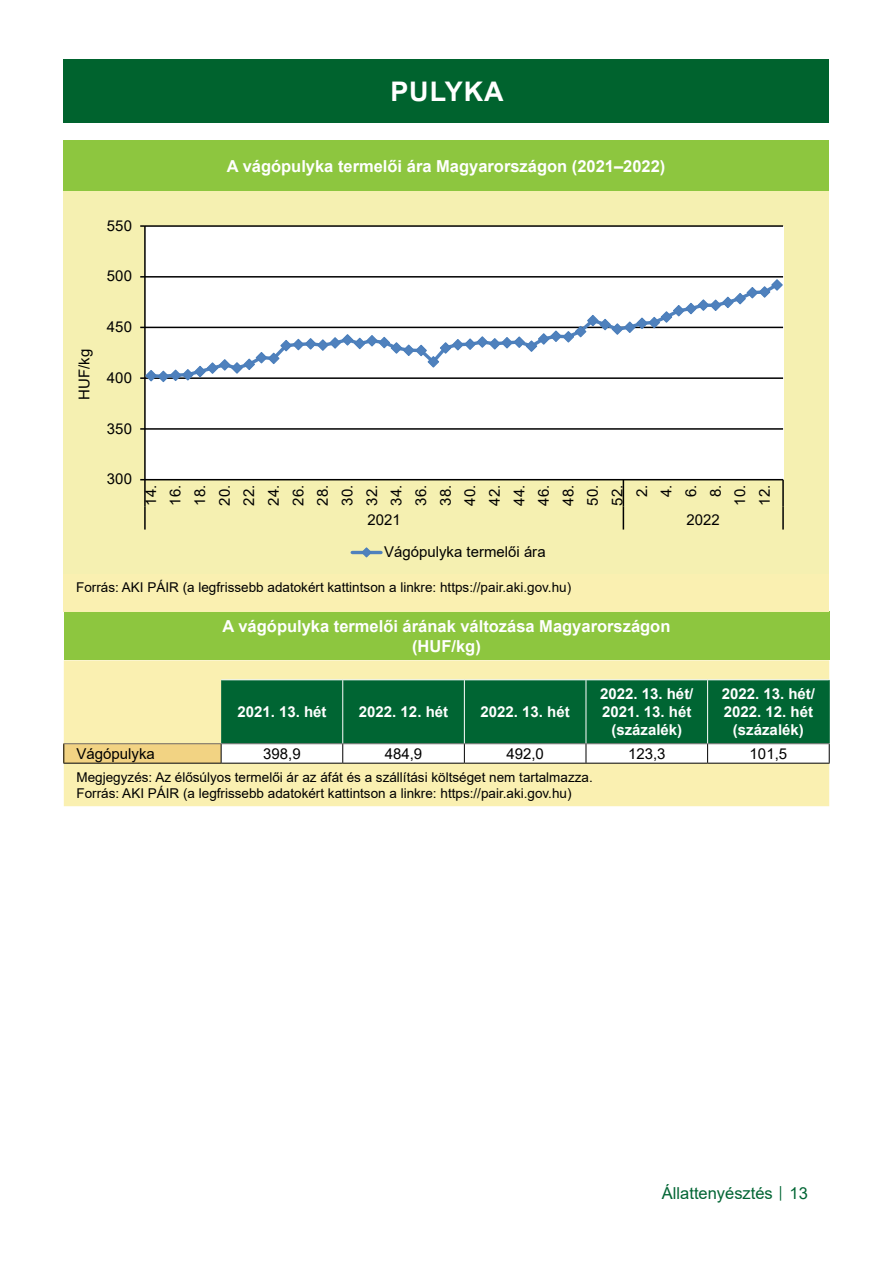
<style>
.page{position:relative;width:893px;height:1263px;background:#fff}
.page>*{position:absolute;margin:0;border:0;box-sizing:border-box;transform-origin:0 0}
.t1{font:700 27px "Arial";letter-spacing:.035em;color:#fff}
.t2{font:700 16.5px/19.8px "Arial";color:#fff;text-align:center}
.t3{font:16.5px "Arial";color:#006533}
.t4{font:15px/24.6px "Arial";color:#000;text-align:center}
.t5{font:700 15px/18px "Arial";color:#fff;text-align:center}
.t6{font:13.5px/16.2px "Arial";color:#000}
.s1{font-size:12px}
</style>
<div class="page">
<div style="left:64px;top:60px;width:765px;height:63px;background:#00632e"></div>
<div style="left:64px;top:611px;width:765px;height:49px;background:#8dc63f"></div>
<div style="left:64px;top:660px;width:765px;height:146px;background:#faf0b1"></div>
<div style="left:64px;top:744px;width:157px;height:19px;background:#f2d383"></div>
<hr style="left:221px;top:679px;width:122px;height:1px;background:#fff">
<hr style="left:343px;top:679px;width:121px;height:1px;background:#fff">
<hr style="left:464px;top:679px;width:122px;height:1px;background:#fff">
<hr style="left:586px;top:679px;width:122px;height:1px;background:#fff">
<hr style="left:708px;top:679px;width:122px;height:1px;background:#fff">
<hr style="left:63px;top:743px;width:158px;height:1px;background:#706f6f">
<svg style="left:63px;top:744px;width:1px;height:19px"></svg>
<hr style="left:63px;top:763px;width:158px;height:1px;background:#000">
<hr style="left:221px;top:763px;width:122px;height:1px;background:#000">
<hr style="left:343px;top:763px;width:121px;height:1px;background:#000">
<hr style="left:464px;top:763px;width:122px;height:1px;background:#000">
<hr style="left:586px;top:763px;width:122px;height:1px;background:#000">
<hr style="left:708px;top:763px;width:122px;height:1px;background:#000">
<svg style="left:221px;top:680px;width:609px;height:83px"></svg>
<div style="left:63px;top:140px;width:766px;height:51px;background:#8dc63f"></div>
<div style="left:63px;top:574px;width:766px;height:37px;background:#faf0b1"></div>
<div style="left:64px;top:191px;width:765px;height:383px;background:#f5f0b1"></div>
<div style="left:145px;top:226px;width:638px;height:254px;background:#fff"></div>
<hr style="left:145px;top:428px;width:638px;height:2px;background:#000">
<hr style="left:145px;top:225px;width:638px;height:2px;background:#000">
<hr style="left:144px;top:226px;width:2px;height:254px;background:#000">
<hr style="left:145px;top:479px;width:638px;height:1px;background:#000">
<hr style="left:144px;top:480px;width:2px;height:27px;background:#000">
<hr style="left:782px;top:480px;width:2px;height:27px;background:#000">
<hr style="left:144px;top:507px;width:2px;height:22px;background:#000">
<svg style="left:623px;top:480px;width:1px;height:49px"></svg>
<hr style="left:782px;top:507px;width:2px;height:22px;background:#000">
<svg style="left:140px;top:276px;width:644px;height:107px"></svg>
<hr style="left:352px;top:551px;width:29px;height:3px;background:#4f81bd">
<svg style="left:360px;top:547px;width:13px;height:11px"></svg>
<h1 class="t1" style="left:390px;top:73px;width:115px">PULYKA</h1>
<p class="t2" style="left:227px;top:156px;width:440px">A vágópulyka termelői ára Magyarországon (2021–2022)</p>
<p class="t4" style="left:107px;top:213px;width:27px">550</p>
<p class="t4" style="left:107px;top:264px;width:27px">500</p>
<p class="t4" style="left:72px;top:399px;width:52px;rotate:-90deg">HUF/kg</p>
<p class="t4" style="left:107px;top:314px;width:27px">450</p>
<p class="t4" style="left:107px;top:365px;width:27px">400</p>
<p class="t4" style="left:107px;top:416px;width:27px">350</p>
<p class="t4" style="left:107px;top:467px;width:27px">300</p>
<p class="t4" style="left:138px;top:506px;width:22px;rotate:-90deg">14.<br>16.<br>18.<br>20.<br>22.<br>24.<br>26.<br>28.<br>30.<br>32.<br>34.<br>36.<br>38.<br>40.<br>42.<br>44.<br>46.<br>48.<br>50.<br>52.<br>2.<br>4.<br>6.<br>8.<br>10.<br>12.</p>
<p class="t4" style="left:367px;top:508px;width:35px">2021</p>
<p class="t4" style="left:687px;top:508px;width:35px">2022</p>
<p class="t4" style="left:384px;top:539px;width:163px">Vágópulyka termelői ára</p>
<p class="t6" style="left:76px;top:579px;width:496px">Forrás: AKI PÁIR (a legfrissebb adatokért kattintson a linkre: https://pair.aki.gov.hu)</p>
<p class="t2" style="left:223px;top:616px;width:449px">A vágópulyka termelői árának változása Magyarországon (HUF/kg)</p>
<p class="t5" style="left:237px;top:703px;width:91px">2021. 13. hét</p>
<p class="t5" style="left:359px;top:703px;width:91px">2022. 12. hét</p>
<p class="t5" style="left:481px;top:703px;width:91px">2022. 13. hét</p>
<p class="t5" style="left:600px;top:685px;width:95px">2022. 13. hét/<br>2021. 13. hét (százalék)</p>
<p class="t5" style="left:722px;top:685px;width:95px">2022. 13. hét/<br>2022. 12. hét (százalék)</p>
<p class="t4" style="left:77px;top:741px;width:80px">Vágópulyka</p>
<p class="t4" style="left:263px;top:741px;width:39px">398,9</p>
<p class="t4" style="left:385px;top:741px;width:39px">484,9</p>
<p class="t4" style="left:506px;top:741px;width:39px">492,0</p>
<p class="t4" style="left:628px;top:741px;width:39px">123,3</p>
<p class="t4" style="left:750px;top:741px;width:39px">101,5</p>
<p class="t6" style="left:77px;top:768px;width:518px">Megjegyzés: Az élősúlyos termelői ár az áfát és a szállítási költséget nem tartalmazza.<br>Forrás: AKI PÁIR (a legfrissebb adatokért kattintson a linkre: https://pair.aki.gov.hu)</p>
<p class="t3" style="left:662px;top:1182px;width:147px">Állattenyésztés <span class="s1">│</span> 13</p>
</div>
